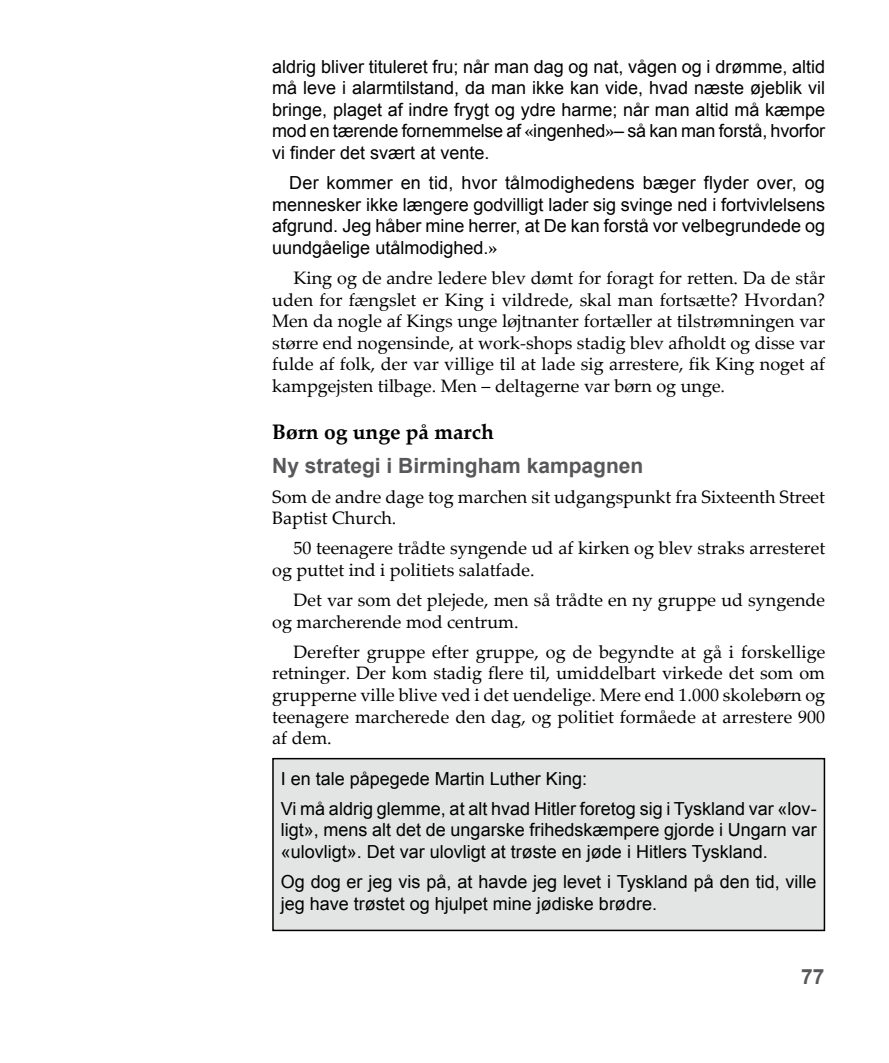
<style>
.page{position:relative;width:889px;height:1063px;background:#fff}
.page>*{position:absolute;margin:0;border:0;box-sizing:border-box;transform-origin:0 0}
.t1{font:700 21px "Arial";color:#58585a}
.t2{font:700 21px "Palatino Linotype";color:#000}
.t3{font:18px/21.6px "Palatino Linotype";color:#000}
.t4{font:18px/21.6px "Arial";color:#000}
.s1{font-family:"Palatino Linotype";font-weight:700}
</style>
<div class="page">
<div style="left:273px;top:759px;width:551px;height:171px;background:#e3e4e4"></div>
<div style="left:272px;top:758px;width:553px;height:173px;border:2px solid #000"></div>
<p class="t4" style="left:272px;top:56px;width:554px;text-align:justify">aldrig bliver tituleret fru; når man dag og nat, vågen og i drømme, altid må leve i alarmtilstand, da man ikke kan vide, hvad næste øjeblik vil bringe, plaget af indre frygt og ydre harme; når man altid må kæmpe mod en tærende fornemmelse af <span class="s1">«</span>ingenhed<span class="s1">»</span>– så kan man forstå, hvorfor vi finder det svært at vente.</p>
<p class="t4" style="left:272px;top:172px;width:554px;text-align:justify;text-indent:17px">Der kommer en tid, hvor tålmodighedens bæger flyder over, og mennesker ikke længere godvilligt lader sig svinge ned i fortvivlelsens afgrund. Jeg håber mine herrer, at De kan forstå vor velbegrundede og uundgåelige utålmodighed.<span class="s1">»</span></p>
<p class="t3" style="left:272px;top:266px;width:554px;text-align:justify;text-indent:21px">King og de andre ledere blev dømt for foragt for retten. Da de står uden for fængslet er King i vildrede, skal man fortsætte? Hvordan?<br>Men da nogle af Kings unge løjtnanter fortæller at tilstrømningen var større end nogensinde, at work-shops stadig blev afholdt og disse var fulde af folk, der var villige til at lade sig arrestere, fik King noget af kampgejsten tilbage. Men – deltagerne var børn og unge.</p>
<p class="t2" style="left:272px;top:417px;width:223px">Børn og unge på march</p>
<p class="t1" style="left:272px;top:451px;width:373px">Ny strategi i Birmingham kampagnen</p>
<p class="t3" style="left:272px;top:485px;width:554px">Som de andre dage tog marchen sit udgangspunkt fra Sixteenth Street<br>Baptist Church.</p>
<p class="t3" style="left:272px;top:537px;width:554px;text-indent:21px">50 teenagere trådte syngende ud af kirken og blev straks arresteret og puttet ind i politiets salatfade.</p>
<p class="t3" style="left:272px;top:588px;width:554px;text-indent:21px">Det var som det plejede, men så trådte en ny gruppe ud syngende og marcherende mod centrum.</p>
<p class="t3" style="left:272px;top:640px;width:554px;text-align:justify;text-indent:21px">Derefter gruppe efter gruppe, og de begyndte at gå i forskellige retninger. Der kom stadig flere til, umiddelbart virkede det som om grupperne ville blive ved i det uendelige. Mere end 1.000 skolebørn og teenagere marcherede den dag, og politiet formåede at arrestere 900 af dem.</p>
<p class="t4" style="left:281px;top:763px;width:537px;line-height:30.2px">I en tale påpegede Martin Luther King:<br>Vi må aldrig glemme, at alt hvad Hitler foretog sig i Tyskland var «lov-</p>
<p class="t4" style="left:281px;top:819px;width:537px">ligt», mens alt det de ungarske frihedskæmpere gjorde i Ungarn var «ulovligt». Det var ulovligt at trøste en jøde i Hitlers Tyskland.</p>
<p class="t4" style="left:281px;top:871px;width:537px">Og dog er jeg vis på, at havde jeg levet i Tyskland på den tid, ville jeg have trøstet og hjulpet mine jødiske brødre.</p>
<p class="t1" style="left:801px;top:963px;width:25px">77</p>
</div>
